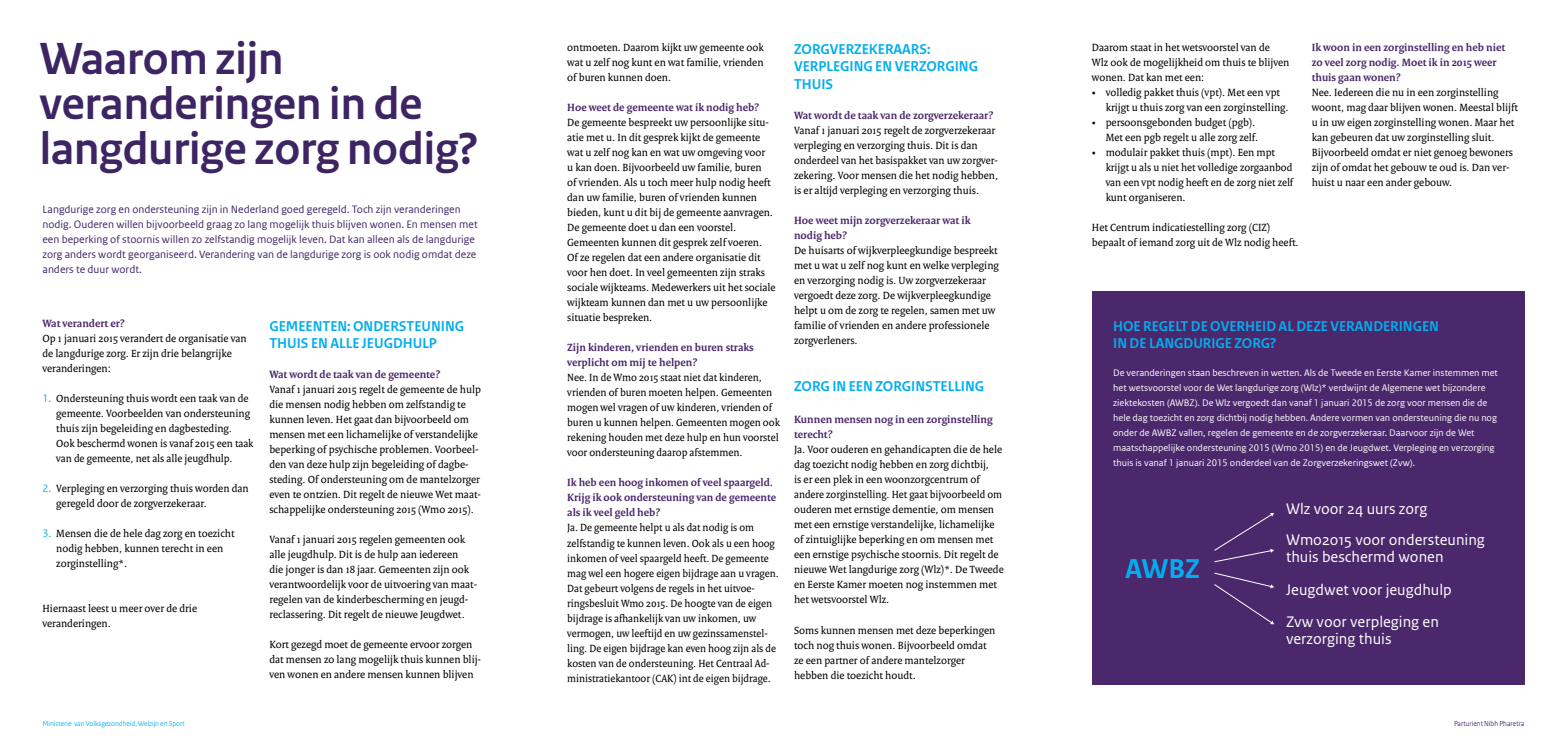
<style>
.page{position:relative;width:1567px;height:745px;background:#fff}
.page>*{position:absolute;margin:0;border:0;box-sizing:border-box;transform-origin:0 0}
.t1{font:700 47.38px/44.9px "Rijksoverheid Sans Heading";color:#3d2564}
.t2{font:700 28.75px "Rijksoverheid Sans Text";color:#00aeef}
.t3{font:16.12px/32.4px "Rijksoverheid Sans Text";color:#fff}
.t4{font:700 15px/17.5px "Rijksoverheid Sans Heading";color:#00aeef}
.t5{font:11.25px/15px "Rijksoverheid Serif";color:#000}
.t6{font:700 11.25px/15px "Rijksoverheid Serif";color:#4b286b}
.t7{font:11.25px/15px "Rijksoverheid Sans Web Text";color:#3d2564}
.t8{font:10px/15px "Rijksoverheid Sans Web Text";color:#fff}
.t9{font:7.5px "Rijksoverheid Sans Heading";color:#00aeef}
.t10{font:7.5px "Rijksoverheid Sans Heading";color:#3d2564}
.s1{font-family:"Rijksoverheid Sans Web Text";color:#00aeef}
</style>
<div class="page">
<div style="left:1091px;top:291px;width:433px;height:393px;background:#4b286b"></div>
<svg style="left:1214px;top:513px;width:59px;height:48px"></svg>
<svg style="left:1214px;top:572px;width:59px;height:52px"></svg>
<h1 class="t1" style="left:40px;top:37px;width:440px">WAAROM ZIJN<br>VERANDERINGEN IN DE<br>LANGDURIGE ZORG NODIG?</h1>
<p class="t7" style="left:43px;top:202px;width:436px">Langdurige zorg en ondersteuning zijn in Nederland goed geregeld. Toch zijn veranderingen nodig. Ouderen willen bijvoorbeeld graag zo lang mogelijk thuis blijven wonen. En mensen met een beperking of stoornis willen zo zelfstandig mogelijk leven. Dat kan alleen als de langdurige zorg anders wordt georganiseerd. Verandering van de langdurige zorg is ook nodig omdat deze anders te duur wordt.</p>
<p class="t6" style="left:43px;top:315px;width:84px">Wat verandert er?</p>
<p class="t5" style="left:43px;top:330px;width:206px">Op 1 januari 2015 verandert de organisatie van de langdurige zorg. Er zijn drie belangrijke veranderingen:</p>
<p class="t5" style="left:56px;top:390px;width:199px;text-indent:-14px"><span class="s1">1.</span> Ondersteuning thuis wordt een taak van de gemeente. Voorbeelden van ondersteuning thuis zijn begeleiding en dagbesteding.<br>Ook beschermd wonen is vanaf 2015 een taak van de gemeente, net als alle jeugdhulp.</p>
<p class="t5" style="left:56px;top:480px;width:194px;text-indent:-14px"><span class="s1">2.</span> Verpleging en verzorging thuis worden dan geregeld door de zorgverzekeraar.</p>
<p class="t5" style="left:56px;top:525px;width:180px;text-indent:-14px"><span class="s1">3.</span> Mensen die de hele dag zorg en toezicht nodig hebben, kunnen terecht in een zorginstelling*.</p>
<p class="t5" style="left:43px;top:600px;width:156px">Hiernaast leest u meer over de drie veranderingen.</p>
<h3 class="t4" style="left:269px;top:317px;width:196px;text-indent:78px">: ON DERSTEUNING<br>THUIS EN ALLE JEUGDHULP</h3>
<p class="t6" style="left:269px;top:366px;width:172px">Wat wordt de taak van de gemeente?</p>
<p class="t5" style="left:269px;top:381px;width:213px">Vanaf 1 januari 2015 regelt de gemeente de hulp die mensen nodig hebben om zelfstandig te kunnen leven. Het gaat dan bijvoorbeeld om mensen met een lichamelijke of verstandelijke beperking of psychische problemen. Voorbeel&shy;den van deze hulp zijn begeleiding of dagbe&shy;steding. Of ondersteuning om de mantelzorger even te ontzien. Dit regelt de nieuwe Wet maat&shy;schappelijke ondersteuning 2015 (Wmo 2015).</p>
<p class="t5" style="left:269px;top:531px;width:209px">Vanaf 1 januari 2015 regelen gemeenten ook alle jeugdhulp. Dit is de hulp aan iedereen<br>die jonger is dan 18 jaar. Gemeenten zijn ook verantwoordelijk voor de uitvoering van maat&shy;regelen van de kinderbescherming en jeugd&shy;reclassering. Dit regelt de nieuwe Jeugdwet.</p>
<p class="t5" style="left:269px;top:636px;width:213px">Kort gezegd moet de gemeente ervoor zorgen dat mensen zo lang mogelijk thuis kunnen blij&shy;ven wonen en andere mensen kunnen blijven</p>
<h3 class="t4" style="left:269px;top:317px;width:38px">GEMEENTEN</h3>
<p class="t5" style="left:567px;top:40px;width:198px;text-align:justify">ontmoeten. Daarom kijkt uw gemeente ook wat u zelf nog kunt en wat familie, vrienden of buren kunnen doen.</p>
<p class="t6" style="left:567px;top:100px;width:193px">Hoe weet de gemeente wat ik nodig heb?</p>
<p class="t5" style="left:567px;top:115px;width:210px">De gemeente bespreekt uw persoonlijke situ&shy;atie met u. In dit gesprek kijkt de gemeente wat u zelf nog kan en wat uw omgeving voor<br>u kan doen. Bijvoorbeeld uw familie, buren<br>of vrienden. Als u toch meer hulp nodig heeft dan uw familie, buren of vrienden kunnen bieden, kunt u dit bij de gemeente aanvragen.<br>De gemeente doet u dan een voorstel.<br>Gemeenten kunnen dit gesprek zelf voeren.<br>Of ze regelen dat een andere organisatie dit voor hen doet. In veel gemeenten zijn straks sociale wijkteams. Medewerkers uit het sociale wijkteam kunnen dan met u uw persoonlijke situatie bespreken.</p>
<p class="t6" style="left:567px;top:340px;width:188px">Zijn kinderen, vrienden en buren straks verplicht om mij te helpen?</p>
<p class="t5" style="left:567px;top:370px;width:214px">Nee. In de Wmo 2015 staat niet dat kinderen, vrienden of buren moeten helpen. Gemeenten mogen wel vragen of uw kinderen, vrienden of buren u kunnen helpen. Gemeenten mogen ook rekening houden met deze hulp en hun voorstel voor ondersteuning daarop afstemmen.</p>
<p class="t6" style="left:567px;top:475px;width:210px">Ik heb een hoog inkomen of veel spaargeld.<br>Krijg ik ook ondersteuning van de gemeente als ik veel geld heb?</p>
<p class="t5" style="left:567px;top:520px;width:213px">Ja. De gemeente helpt u als dat nodig is om zelfstandig te kunnen leven. Ook als u een hoog inkomen of veel spaargeld heeft. De gemeente mag wel een hogere eigen bijdrage aan u vragen.<br>Dat gebeurt volgens de regels in het uitvoe&shy;ringsbesluit Wmo 2015. De hoogte van de eigen bijdrage is afhankelijk van uw inkomen, uw vermogen, uw leeftijd en uw gezinssamenstel&shy;ling. De eigen bijdrage kan even hoog zijn als de kosten van de ondersteuning. Het Centraal Ad&shy;ministratiekantoor (CAK) int de eigen bijdrage.</p>
<h3 class="t4" style="left:794px;top:40px;width:93px">ZORGVERZEKERAAR</h3>
<h3 class="t4" style="left:794px;top:40px;width:185px;text-indent:125px">S:<br>VERPLEGING EN VERZORGING<br>THUIS</h3>
<p class="t6" style="left:794px;top:108px;width:201px">Wat wordt de taak van de zorgverzekeraar?</p>
<p class="t5" style="left:794px;top:123px;width:205px">Vanaf 1 januari 2015 regelt de zorgverzekeraar verpleging en verzorging thuis. Dit is dan onderdeel van het basispakket van uw zorgver&shy;zekering. Voor mensen die het nodig hebben, is er altijd verpleging en verzorging thuis.</p>
<p class="t6" style="left:794px;top:213px;width:178px">Hoe weet mijn zorgverzekeraar wat ik nodig heb?</p>
<p class="t5" style="left:794px;top:243px;width:206px">De huisarts of wijkverpleegkundige bespreekt met u wat u zelf nog kunt en welke verpleging en verzorging nodig is. Uw zorgverzekeraar vergoedt deze zorg. De wijkverpleegkundige helpt u om de zorg te regelen, samen met uw familie of vrienden en andere professionele zorgverleners.</p>
<h3 class="t4" style="left:794px;top:377px;width:63px">ZORG IN EEN</h3>
<h3 class="t4" style="left:875px;top:377px;width:110px">ZORGINSTELLING</h3>
<p class="t6" style="left:794px;top:412px;width:200px">Kunnen mensen nog in een zorginstelling terecht?</p>
<p class="t5" style="left:794px;top:442px;width:211px">Ja. Voor ouderen en gehandicapten die de hele dag toezicht nodig hebben en zorg dichtbij,<br>is er een plek in een woonzorgcentrum of andere zorginstelling. Het gaat bijvoorbeeld om ouderen met ernstige dementie, om mensen met een ernstige verstandelijke, lichamelijke of zintuiglijke beperking en om mensen met een ernstige psychische stoornis. Dit regelt de nieuwe Wet langdurige zorg (Wlz)*. De Tweede en Eerste Kamer moeten nog instemmen met het wetsvoorstel Wlz.</p>
<p class="t5" style="left:794px;top:622px;width:203px">Soms kunnen mensen met deze beperkingen toch nog thuis wonen. Bijvoorbeeld omdat ze een partner of andere mantelzorger hebben die toezicht houdt.</p>
<p class="t5" style="left:1091px;top:40px;width:199px">Daarom staat in het wetsvoorstel van de<br>Wlz ook de mogelijkheid om thuis te blijven wonen. Dat kan met een:</p>
<p class="t5" style="left:1105px;top:85px;width:184px;text-indent:-14px">• volledig pakket thuis (vpt). Met een vpt krijgt u thuis zorg van een zorginstelling.</p>
<p class="t5" style="left:1091px;top:115px;width:168px;text-align:right">• persoonsgebonden budget (pgb).<br>Met een pgb regelt u alle zorg zelf.</p>
<p class="t5" style="left:1105px;top:145px;width:189px;text-indent:-14px">• modulair pakket thuis (mpt). Een mpt krijgt u als u niet het volledige zorgaanbod van een vpt nodig heeft en de zorg niet zelf kunt organiseren.</p>
<p class="t5" style="left:1091px;top:220px;width:208px">Het Centrum indicatiestelling zorg (CIZ) bepaalt of iemand zorg uit de Wlz nodig heeft.</p>
<p class="t6" style="left:1311px;top:40px;width:195px">Ik woon in een zorginstelling en heb niet zo veel zorg nodig. Moet ik in 2015 weer thuis gaan wonen?</p>
<p class="t5" style="left:1311px;top:85px;width:208px">Nee. Iedereen die nu in een zorginstelling woont, mag daar blijven wonen. Meestal blijft u in uw eigen zorginstelling wonen. Maar het kan gebeuren dat uw zorginstelling sluit.<br>Bijvoorbeeld omdat er niet genoeg bewoners zijn of omdat het gebouw te oud is. Dan ver&shy;huist u naar een ander gebouw.</p>
<h3 class="t4" style="left:1113px;top:317px;width:327px">HOE REGELT DE OVERH EID AL DEZE VERANDERI NGEN<br>IN DE LANGDU</h3>
<h3 class="t4" style="left:1202px;top:334px;width:75px">RIG E ZORG?</h3>
<p class="t8" style="left:1113px;top:364px;width:386px">De veranderingen staan beschreven in wetten. Als de Tweede en Eerste Kamer instemmen met het wetsvoorstel voor de Wet langdurige zorg (Wlz)* verdwijnt de Algemene wet bijzondere ziektekosten (AWBZ). De Wlz vergoedt dan vanaf 1 januari 2015 de zorg voor mensen die de hele dag toezicht en zorg dichtbij nodig hebben. Andere vormen van ondersteuning die nu nog onder de AWBZ vallen, regelen de gemeente en de zorgverzekeraar. Daarvoor zijn de Wet maatschappelijke ondersteuning 2015 (Wmo 2015) en de Jeugdwet. Verpleging en verzorging thuis is vanaf 1 januari 2015 onderdeel van de Zorgverzekeringswet (Zvw).</p>
<h2 class="t2" style="left:1124px;top:552px;width:76px">AWBZ</h2>
<h3 class="t3" style="left:1285px;top:492px;width:143px">Wlz voor 24 uurs zorg</h3>
<h3 class="t3" style="left:1285px;top:531px;width:200px;line-height:17px">Wmo2015 voor ondersteuning thuis beschermd wonen</h3>
<h3 class="t3" style="left:1285px;top:573px;width:167px">Jeugdwet voor jeugdhulp<br>Zvw voor verpleging en</h3>
<h3 class="t3" style="left:1285px;top:622px;width:107px">verzorging thuis</h3>
<p class="t9" style="left:43px;top:719px;width:144px">Ministerie van Volksgezondheid, Welzijn en Sport</p>
<p class="t10" style="left:1453px;top:719px;width:72px">Parturient Nibh Pharetra</p>
</div>
